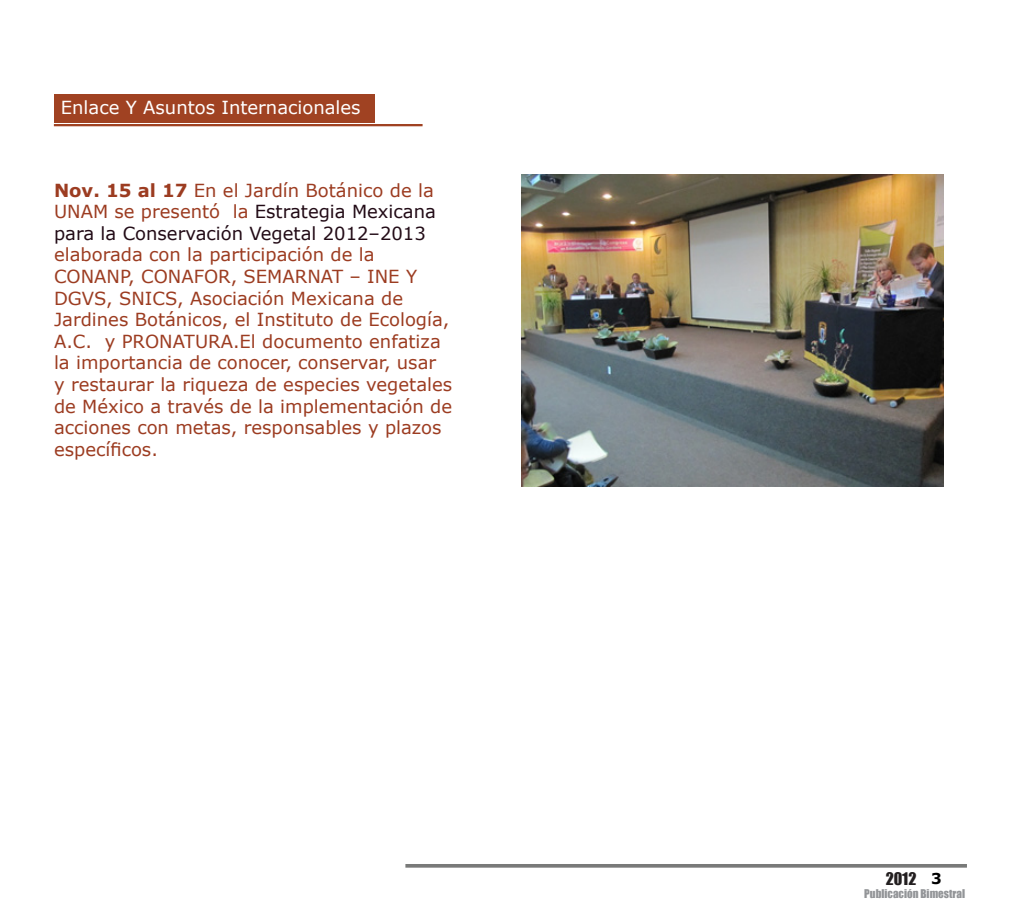
<style>
.page{position:relative;width:1021px;height:918px;background:#fff}
.page>*{position:absolute;margin:0;border:0;box-sizing:border-box;transform-origin:0 0}
.t1{font:18px/21.6px "Verdana";color:#9c3c21}
.t2{font:18px/21.6px "Verdana";color:#220b16}
.t3{font:18px "Verdana";color:#fff}
.t4{font:16.05px "Impact";color:#231f20}
.t5{font:700 15px "Verdana";color:#000}
.t6{font:11.1px "Impact";color:#939598}
.s1{font-weight:700;color:#9c3c21}
.s2{color:#9c3c21}
</style>
<div class="page">
<svg style="left:405px;top:864px;width:561px;height:4px;background:#848584"></svg>
<div style="left:54px;top:94px;width:320px;height:29px;background:#a04222"></div>
<div style="left:54px;top:124px;width:368px;height:2px;border:1px solid #a04222"></div>
<img style="left:521px;top:174px;width:422px;height:312px">
<p class="t3" style="left:61px;top:95px;width:301px">Enlace Y Asuntos Internacionales</p>
<p class="t2" style="left:54px;top:179px;width:383px"><span class="s1">Nov. 15 al 17</span> <span class="s2">En el Jardín Botánico de la<br>UNAM se presentó la</span> Estrategia Mexicana para la Conservación Vegetal 2012–2013</p>
<p class="t1" style="left:54px;top:244px;width:400px">elaborada con la participación de la CONANP, CONAFOR, SEMARNAT – INE Y DGVS, SNICS, Asociación Mexicana de Jardines Botánicos, el Instituto de Ecología, A.C. y PRONATURA.El documento enfatiza la importancia de conocer, conservar, usar<br>y restaurar la riqueza de especies vegetales de México a través de la implementación de acciones con metas, responsables y plazos específicos.</p>
<p class="t4" style="left:885px;top:866px;width:32px">2012</p>
<p class="t5" style="left:931px;top:867px;width:12px">3</p>
<p class="t6" style="left:864px;top:885px;width:102px">Publicación Bimestral</p>
</div>
